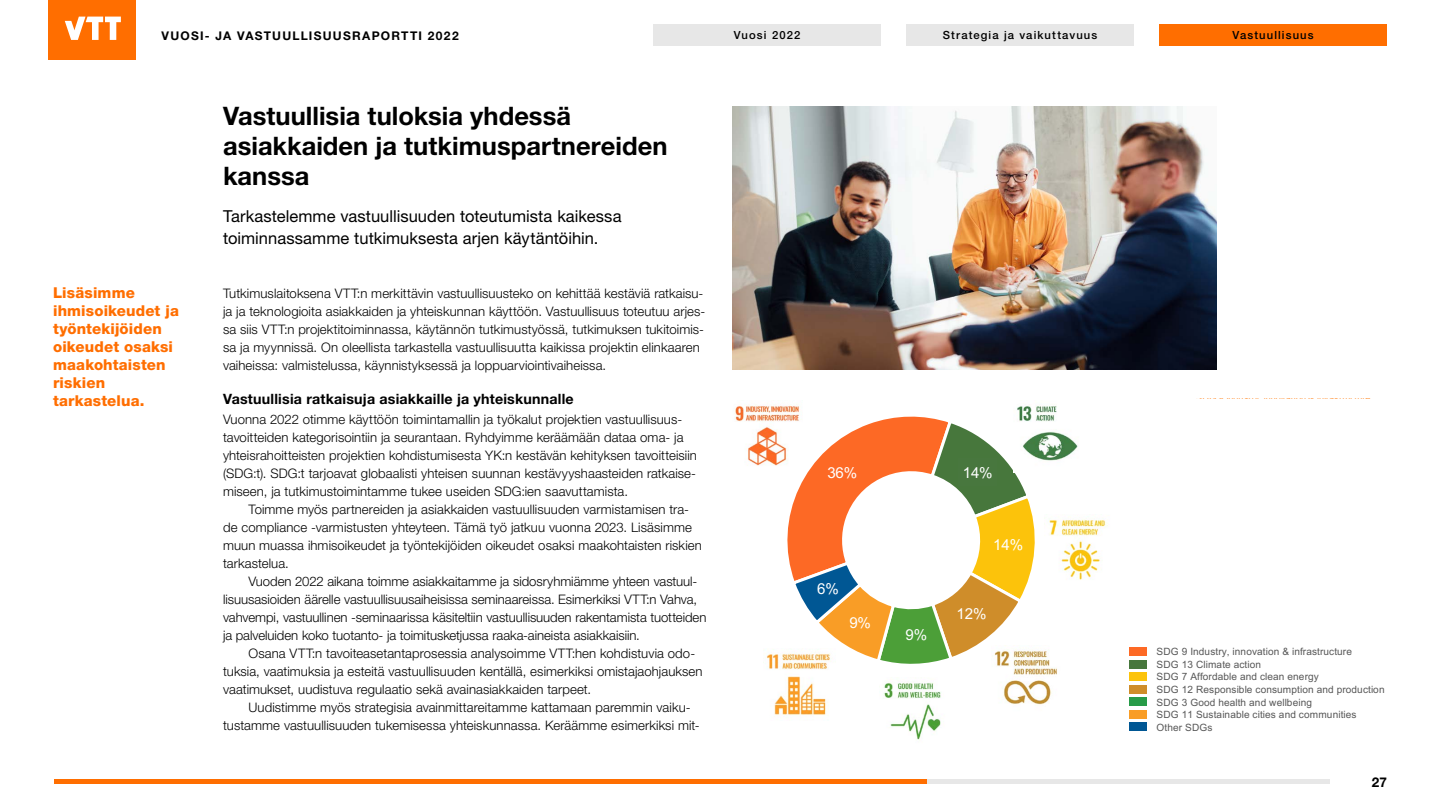
<style>
.page{position:relative;width:1440px;height:810px;background:#fff}
.page>*{position:absolute;margin:0;border:0;box-sizing:border-box;transform-origin:0 0}
.Otsikko_H1{font:700 25.5px/30px "Helvetica Neue LT Std";color:#000}
.Ingressi{font:16.5px/22.5px "Helvetica Neue LT Std";letter-spacing:.005em;color:#000}
.t1{font:15.08px "Arial";letter-spacing:-.005em;color:#fff}
.t2{font:800 15px/18px "Helvetica Neue LT Std";letter-spacing:.01em;color:#ff6e00}
.Väliotsikko_H2{font:700 14.25px "Helvetica Neue LT Std";letter-spacing:.015em;color:#000}
.t3{font:14.1px "Arial";letter-spacing:-.015em;color:#fff}
.t4{font:700 13.5px "Helvetica Neue LT Std";color:#000}
.Leipis_sis{font:300 13.12px/18px "Helvetica Neue LT Std";letter-spacing:.005em;color:#000}
.Leipis{font:300 13.12px/18px "Helvetica Neue LT Std";letter-spacing:.005em;color:#000}
.t5{font:700 12px "Helvetica Neue LT Std";letter-spacing:.1em;color:#000}
.t6{font:500 11.25px "Helvetica Neue LT Std";letter-spacing:.1em;color:#000}
.t7{font:10.05px/13px "Arial";letter-spacing:.01em;color:#575757}
.t8{font:9.07px "Arial";color:#ffa050}
</style>
<div class="page">
<img style="left:733px;top:106px;width:484px;height:264px">
<hr style="left:55px;top:780px;width:1275px;height:4px;background:#e7e7e7">
<hr style="left:54px;top:780px;width:873px;height:4px;background:#ff6e00">
<svg style="left:787px;top:416px;width:248px;height:248px"></svg>
<div style="left:1129px;top:648px;width:18px;height:8px;background:#fd6925"></div>
<div style="left:1129px;top:660px;width:18px;height:9px;background:#47773c"></div>
<div style="left:1129px;top:673px;width:18px;height:8px;background:#fcc30b"></div>
<div style="left:1129px;top:685px;width:18px;height:9px;background:#cf8d2a"></div>
<div style="left:1129px;top:698px;width:18px;height:8px;background:#279b48"></div>
<div style="left:1129px;top:710px;width:18px;height:9px;background:#f99d26"></div>
<div style="left:1129px;top:723px;width:18px;height:8px;background:#005794"></div>
<div style="left:823px;top:459px;width:38px;height:27px;background:#fd6925"></div>
<div style="left:959px;top:459px;width:38px;height:27px;background:#48773e"></div>
<div style="left:989px;top:532px;width:38px;height:27px;background:#fcc30b"></div>
<div style="left:952px;top:600px;width:38px;height:27px;background:#cf8d2a"></div>
<div style="left:898px;top:622px;width:36px;height:27px;background:#4c9f38"></div>
<div style="left:842px;top:611px;width:36px;height:24px;background:#f99d26"></div>
<div style="left:813px;top:581px;width:30px;height:15px;background:#005794"></div>
<img style="left:883px;top:682px;width:58px;height:58px">
<img style="left:766px;top:649px;width:70px;height:67px">
<img style="left:991px;top:645px;width:66px;height:60px">
<img style="left:1049px;top:519px;width:59px;height:61px">
<img style="left:1014px;top:405px;width:64px;height:67px">
<img style="left:735px;top:405px;width:67px;height:68px">
<div style="left:48px;top:0;width:88px;height:59px;background:#ff6e00"></div>
<svg style="left:65px;top:17px;width:56px;height:23px"></svg>
<div style="left:653px;top:24px;width:228px;height:22px;background:#e7e7e7"></div>
<div style="left:906px;top:24px;width:228px;height:22px;background:#e7e7e7"></div>
<div style="left:1159px;top:24px;width:228px;height:22px;background:#ff6e00"></div>
<p class="t5" style="left:162px;top:28px;width:299px">VUOSI- JA VASTUULLISUUSRAPORTTI 2022</p>
<p class="t6" style="left:734px;top:29px;width:68px">Vuosi 2022</p>
<p class="t6" style="left:943px;top:29px;width:156px">Strategia ja vaikuttavuus</p>
<p class="t6" style="left:1233px;top:29px;width:83px">Vastuullisuus</p>
<p class="t2" style="left:53px;top:283px;width:127px">Lisäsimme ihmisoikeudet ja työntekijöiden oikeudet osaksi maakohtaisten riskien tarkastelua.</p>
<h1 class="Otsikko_H1" style="left:223px;top:100px;width:446px">Vastuullisia tuloksia yhdessä asiakkaiden ja tutkimuspartnereiden kanssa</h1>
<p class="Ingressi" style="left:223px;top:204px;width:400px">Tarkastelemme vastuullisuuden toteutumista kaikessa toiminnassamme tutkimuksesta arjen käytäntöihin.</p>
<p class="Leipis" style="left:223px;top:284px;width:484px">Tutkimuslaitoksena VTT:n merkittävin vastuullisuusteko on kehittää kestäviä ratkaisu&shy;ja ja teknologioita asiakkaiden ja yhteiskunnan käyttöön. Vastuullisuus toteutuu arjes&shy;sa siis VTT:n projektitoiminnassa, käytännön tutkimustyössä, tutkimuksen tukitoimis&shy;sa ja myynnissä. On oleellista tarkastella vastuullisuutta kaikissa projektin elinkaaren vaiheissa: valmistelussa, käynnistyksessä ja loppuarviointivaiheissa.</p>
<h2 class="Väliotsikko_H2" style="left:223px;top:390px;width:352px">Vastuullisia ratkaisuja asiakkaille ja yhteiskunnalle</h2>
<p class="Leipis" style="left:223px;top:410px;width:475px">Vuonna 2022 otimme käyttöön toimintamallin ja työkalut projektien vastuullisuus&shy;tavoitteiden kategorisointiin ja seurantaan. Ryhdyimme keräämään dataa oma- ja yhteisrahoitteisten projektien kohdistumisesta YK:n kestävän kehityksen tavoitteisiin (SDG:t). SDG:t tarjoavat globaalisti yhteisen suunnan kestävyyshaasteiden ratkaise&shy;miseen, ja tutkimustoimintamme tukee useiden SDG:ien saavuttamista.</p>
<p class="Leipis_sis" style="left:223px;top:500px;width:480px;text-indent:26px">Toimme myös partnereiden ja asiakkaiden vastuullisuuden varmistamisen tra&shy;de compliance -varmistusten yhteyteen. Tämä työ jatkuu vuonna 2023. Lisäsimme muun muassa ihmisoikeudet ja työntekijöiden oikeudet osaksi maakohtaisten riskien tarkastelua.</p>
<p class="Leipis_sis" style="left:223px;top:572px;width:485px;text-indent:26px">Vuoden 2022 aikana toimme asiakkaitamme ja sidosryhmiämme yhteen vastuul&shy;lisuusasioiden äärelle vastuullisuusaiheisissa seminaareissa. Esimerkiksi VTT:n Vahva, vahvempi, vastuullinen -seminaarissa käsiteltiin vastuullisuuden rakentamista tuotteiden ja palveluiden koko tuotanto- ja toimitusketjussa raaka-aineista asiakkaisiin.</p>
<p class="Leipis_sis" style="left:223px;top:644px;width:481px;text-indent:26px">Osana VTT:n tavoiteasetantaprosessia analysoimme VTT:hen kohdistuvia odo&shy;tuksia, vaatimuksia ja esteitä vastuullisuuden kentällä, esimerkiksi omistajaohjauksen vaatimukset, uudistuva regulaatio sekä avainasiakkaiden tarpeet.</p>
<p class="Leipis_sis" style="left:223px;top:698px;width:478px;text-indent:26px">Uudistimme myös strategisia avainmittareitamme kattamaan paremmin vaiku&shy;tustamme vastuullisuuden tukemisessa yhteiskunnassa. Keräämme esimerkiksi mit-</p>
<p class="t3" style="left:826px;top:464px;width:33px">36 %</p>
<p class="t3" style="left:962px;top:461px;width:33px">14 %</p>
<p class="t1" style="left:827px;top:462px;width:32px">36%</p>
<p class="t1" style="left:963px;top:462px;width:32px">14%</p>
<p class="t1" style="left:817px;top:578px;width:23px">6%</p>
<p class="t3" style="left:816px;top:580px;width:25px">6 %</p>
<p class="t3" style="left:848px;top:612px;width:25px">9 %</p>
<p class="t1" style="left:849px;top:612px;width:23px">9%</p>
<p class="t1" style="left:905px;top:625px;width:23px">9%</p>
<p class="t3" style="left:902px;top:627px;width:25px">9 %</p>
<p class="t1" style="left:993px;top:534px;width:32px">14%</p>
<p class="t3" style="left:992px;top:538px;width:33px">14 %</p>
<p class="t1" style="left:957px;top:603px;width:32px">12%</p>
<p class="t3" style="left:957px;top:605px;width:33px">12 %</p>
<p class="t8" style="left:1196px;top:391px;width:176px">SDG 9 Industry, innovation &amp; infrastructure</p>
<p class="t7" style="left:1157px;top:645px;width:197px">SDG 9 Industry, innovation &amp; infrastructure<br>SDG 13 Climate action</p>
<p class="t7" style="left:1157px;top:670px;width:230px">SDG 7 Affordable and clean energy<br>SDG 12 Responsible consumption and production<br>SDG 3 Good health and wellbeing</p>
<p class="t7" style="left:1157px;top:708px;width:201px">SDG 11 Sustainable cities and communities<br>Other SDGs</p>
<p class="t4" style="left:1372px;top:774px;width:17px">27</p>
</div>
